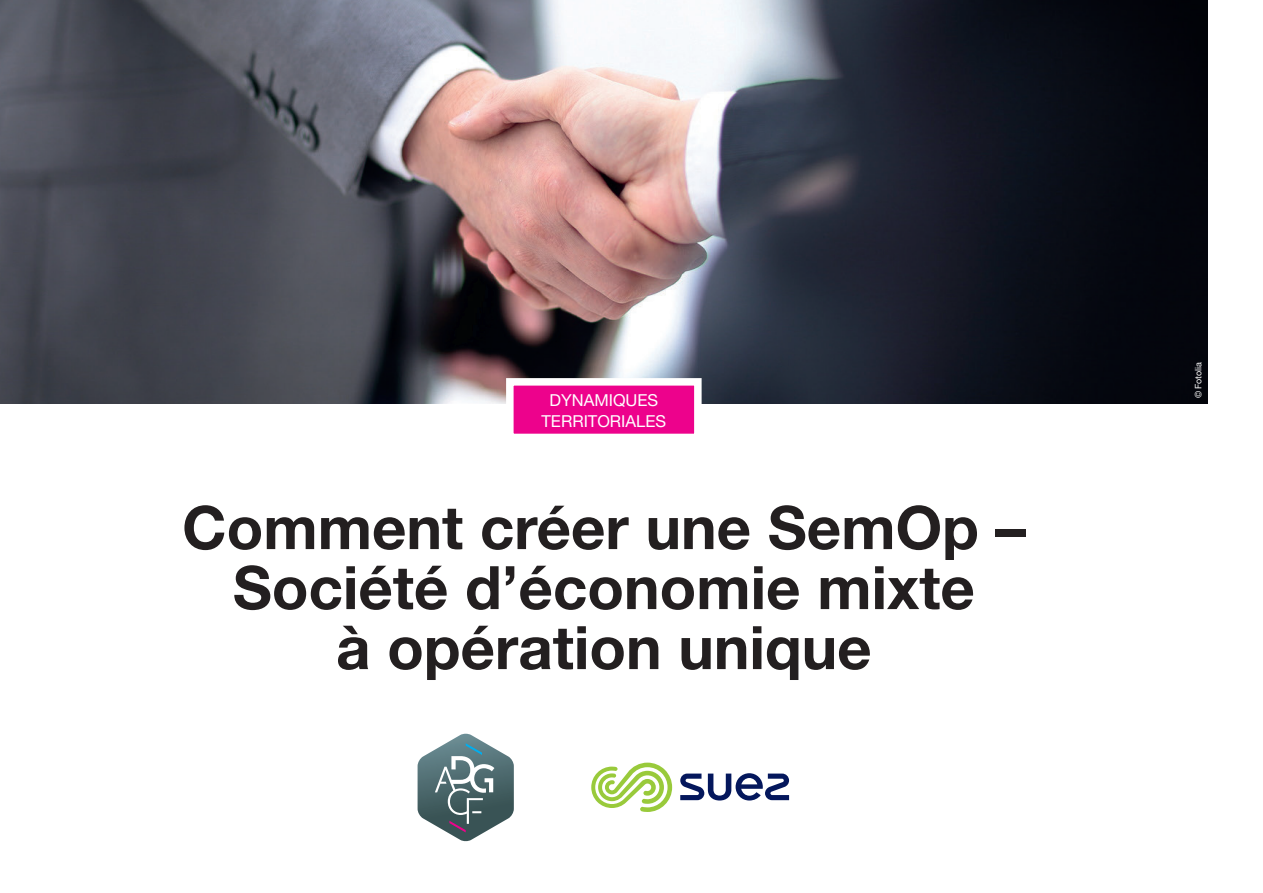
<style>
.page{position:relative;width:1263px;height:893px;background:#fff}
.page>*{position:absolute;margin:0;border:0;box-sizing:border-box;transform-origin:0 0}
.t1{font:700 60px/60px "Helvetica Neue LT Std";color:#231f20;text-align:center}
.t2{font:16.5px/21px "Helvetica Neue LT Std";color:#fff;text-align:center}
.t3{font:9px "Helvetica Neue LT Std";color:#fff}
</style>
<div class="page">
<img style="left:0;top:0;width:1208px;height:404px">
<svg style="left:502px;top:374px;width:203px;height:60px"></svg>
<svg style="left:418px;top:734px;width:96px;height:108px"></svg>
<svg style="left:591px;top:763px;width:81px;height:49px"></svg>
<svg style="left:680px;top:773px;width:109px;height:27px"></svg>
<p class="t2" style="left:541px;top:389px;width:126px">DYNAMIQUES<br>TERRITORIALES</p>
<p class="t1" style="left:182px;top:496px;width:845px">Comment créer une SemOp –<br>Société d’économie mixte<br>à opération unique</p>
<p class="t3" style="left:1193px;top:398px;width:37px;rotate:-90deg">© Fotolia</p>
</div>
